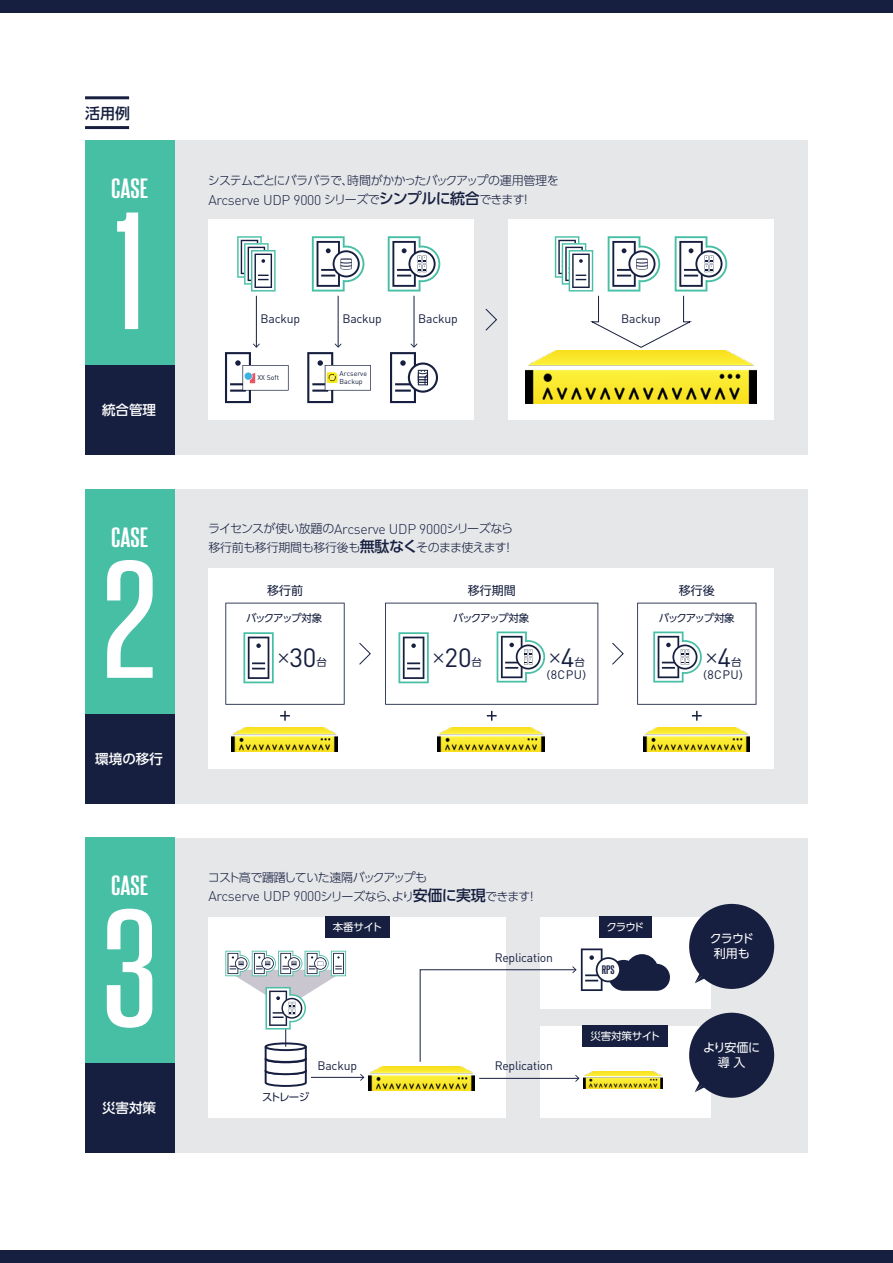
<style>
.page{position:relative;width:893px;height:1263px;background:#fff}
.page>*{position:absolute;margin:0;border:0;box-sizing:border-box;transform-origin:0 0}
.t1{font:141.6px "Steelfish Rg";color:#fff;scale:1.25 1}
.t2{font:26.1px "DIN Pro";color:#161f3f}
.t3{font:700 24px "Steelfish Rg";color:#fff;scale:1.25 1}
.t4{font:15px "UD Shin Go Pro";color:#161f3f}
.t5{font:500 15px "UD Shin Go Pro";color:#161f3f}
.t6{font:300 13.95px "DIN Pro";letter-spacing:-.015em;color:#161f3f}
.t7{font:500 13.5px "UD Shin Go Pro";color:#fff}
.t8{font:12.15px "DIN Pro";letter-spacing:-.015em;color:#161f3f}
.t9{font:300 12px/19.2px "UD Shin Go Pro";letter-spacing:-.05em;color:#161f3f}
.t10{font:300 12px "UD Shin Go Pro";letter-spacing:-.07em;color:#161f3f}
.t11{font:12px/15px "UD Shin Go Pro";letter-spacing:-.05em;color:#fff;text-align:center}
.t12{font:12px "UD Shin Go Pro";color:#161f3f}
.t13{font:700 10.65px "Steelfish Rg";color:#161f3f;scale:1.25 1}
.t14{font:10.5px "UD Shin Go Pro";letter-spacing:-.135em;color:#161f3f}
.t15{font:10.5px "UD Shin Go Pro";letter-spacing:-.04em;color:#fff}
.t16{font:6.9px/7.5px "DIN Pro";color:#161f3f}
.s1{font-family:"UD Shin Go Pro";font-size:12px}
.s2{font-family:"UD Shin Go Pro";font-weight:500;font-size:15px}
.s3{font-family:"DIN Pro";font-size:13.95px}
.s4{font-weight:500;font-size:15px}
.s5{font-family:"UD Shin Go Pro";font-size:15px}
.s6{font-family:"DIN Pro";font-size:26.1px}
.s7{font-family:"UD Shin Go Pro";font-size:10.5px}
</style>
<div class="page">
<div style="left:174px;top:140px;width:634px;height:315px;background:#e6e7e9"></div>
<div style="left:174px;top:489px;width:634px;height:315px;background:#e6e7e9"></div>
<div style="left:174px;top:838px;width:634px;height:314px;background:#e6e7e9"></div>
<div style="left:508px;top:219px;width:266px;height:201px;background:#fff"></div>
<div style="left:0;top:0;width:893px;height:13px;background:#161f3f"></div>
<div style="left:0;top:1250px;width:893px;height:13px;background:#161f3f"></div>
<hr style="left:85px;top:96px;width:44px;height:3px;background:#161f3f">
<hr style="left:85px;top:126px;width:44px;height:3px;background:#161f3f">
<div style="left:85px;top:140px;width:89px;height:226px;background:#46bfa5"></div>
<div style="left:85px;top:366px;width:89px;height:89px;background:#161f3f"></div>
<div style="left:85px;top:489px;width:89px;height:225px;background:#46bfa5"></div>
<div style="left:85px;top:714px;width:89px;height:90px;background:#161f3f"></div>
<div style="left:85px;top:838px;width:89px;height:225px;background:#46bfa5"></div>
<div style="left:85px;top:1063px;width:89px;height:89px;background:#161f3f"></div>
<svg style="left:485px;top:308px;width:12px;height:23px"></svg>
<img style="left:525px;top:351px;width:232px;height:52px">
<svg style="left:555px;top:236px;width:172px;height:112px"></svg>
<div style="left:208px;top:568px;width:566px;height:201px;background:#fff"></div>
<img style="left:231px;top:728px;width:106px;height:24px">
<img style="left:644px;top:728px;width:106px;height:24px">
<img style="left:438px;top:728px;width:106px;height:24px">
<svg style="left:280px;top:711px;width:10px;height:10px"></svg>
<svg style="left:487px;top:711px;width:10px;height:10px"></svg>
<svg style="left:692px;top:711px;width:10px;height:10px"></svg>
<svg style="left:225px;top:603px;width:120px;height:102px"></svg>
<svg style="left:359px;top:642px;width:12px;height:23px"></svg>
<svg style="left:612px;top:642px;width:12px;height:23px"></svg>
<svg style="left:385px;top:603px;width:213px;height:102px"></svg>
<svg style="left:637px;top:603px;width:119px;height:102px"></svg>
<div style="left:208px;top:219px;width:266px;height:201px;background:#fff"></div>
<svg style="left:237px;top:236px;width:39px;height:55px"></svg>
<svg style="left:312px;top:236px;width:52px;height:55px"></svg>
<hr style="left:256px;top:296px;width:1px;height:51px;background:#161f3f">
<hr style="left:338px;top:296px;width:1px;height:51px;background:#161f3f">
<svg style="left:388px;top:236px;width:52px;height:55px"></svg>
<hr style="left:414px;top:296px;width:1px;height:51px;background:#161f3f">
<svg style="left:390px;top:343px;width:48px;height:60px"></svg>
<svg style="left:225px;top:343px;width:64px;height:60px"></svg>
<svg style="left:307px;top:343px;width:64px;height:60px"></svg>
<div style="left:208px;top:917px;width:298px;height:200px;background:#fff"></div>
<div style="left:540px;top:917px;width:170px;height:91px;background:#fff"></div>
<div style="left:540px;top:1025px;width:170px;height:92px;background:#fff"></div>
<svg style="left:264px;top:1045px;width:43px;height:42px"></svg>
<svg style="left:266px;top:1043px;width:40px;height:7px"></svg>
<div style="left:265px;top:1042px;width:42px;height:9px;border:2px solid #161f3f;border-radius:50%"></div>
<hr style="left:285px;top:1010px;width:1px;height:37px;background:#161f3f">
<svg style="left:225px;top:951px;width:121px;height:78px"></svg>
<img style="left:369px;top:1066px;width:106px;height:24px">
<img style="left:584px;top:1071px;width:78px;height:18px">
<hr style="left:311px;top:1077px;width:52px;height:1px;background:#161f3f">
<svg style="left:360px;top:1074px;width:4px;height:7px"></svg>
<hr style="left:479px;top:1078px;width:100px;height:1px;background:#161f3f">
<svg style="left:575px;top:1075px;width:4px;height:7px"></svg>
<div style="left:689px;top:904px;width:85px;height:85px;background:#161f3f;border-radius:50%"></div>
<div style="left:325px;top:917px;width:65px;height:21px;background:#161f3f"></div>
<div style="left:599px;top:917px;width:53px;height:21px;background:#161f3f"></div>
<svg style="left:695px;top:968px;width:15px;height:15px"></svg>
<div style="left:689px;top:1013px;width:85px;height:85px;background:#161f3f;border-radius:50%"></div>
<svg style="left:695px;top:1077px;width:15px;height:15px"></svg>
<svg style="left:419px;top:948px;width:251px;height:114px"></svg>
<p class="t5" style="left:85px;top:101px;width:47px">活用例</p>
<h3 class="t3" style="left:111px;top:171px;width:31px">CASE</h3>
<h1 class="t1" style="left:114px;top:171px;width:26px">1</h1>
<p class="t7" style="left:102px;top:399px;width:55px">統合管理</p>
<h3 class="t3" style="left:111px;top:520px;width:31px">CASE</h3>
<h1 class="t1" style="left:102px;top:519px;width:45px">2</h1>
<p class="t7" style="left:95px;top:748px;width:69px">環境の移行</p>
<h3 class="t3" style="left:111px;top:868px;width:31px">CASE</h3>
<h1 class="t1" style="left:102px;top:868px;width:45px">3</h1>
<p class="t7" style="left:102px;top:1097px;width:55px">災害対策</p>
<p class="t10" style="left:208px;top:171px;width:352px">システムごとにバラバラで、時間がかかったバックアップの運用管理を</p>
<p class="t6" style="left:208px;top:189px;width:325px">Arcserve UDP 9000 <span class="s1">シリーズで</span><span class="s2">シンプルに統合</span><span class="s1">できます！</span></p>
<p class="t8" style="left:261px;top:309px;width:41px">Backup</p>
<p class="t8" style="left:342px;top:309px;width:41px">Backup</p>
<p class="t8" style="left:418px;top:309px;width:41px">Backup</p>
<p class="t16" style="left:257px;top:373px;width:23px">XX Soft</p>
<p class="t16" style="left:340px;top:369px;width:29px">Arcserve<br>Backup</p>
<p class="t9" style="left:208px;top:519px;width:307px">ライセンスが使い放題の<span class="s3">Arcserve UDP 9000</span>シリーズなら移行前も移行期間も移行後も<span class="s4">無駄なく</span>そのまま使えます！</p>
<p class="t8" style="left:621px;top:309px;width:41px">Backup</p>
<p class="t12" style="left:267px;top:581px;width:37px">移行前</p>
<p class="t12" style="left:468px;top:581px;width:49px">移行期間</p>
<p class="t12" style="left:679px;top:581px;width:37px">移行後</p>
<p class="t14" style="left:246px;top:609px;width:78px">バックアップ対象</p>
<p class="t14" style="left:453px;top:609px;width:78px">バックアップ対象</p>
<p class="t14" style="left:659px;top:609px;width:78px">バックアップ対象</p>
<h2 class="t2" style="left:276px;top:637px;width:42px"><span class="s5">×</span>30</h2>
<p class="t14" style="left:317px;top:654px;width:12px">台</p>
<h2 class="t2" style="left:431px;top:637px;width:42px"><span class="s5">×</span>20</h2>
<p class="t14" style="left:472px;top:654px;width:12px">台</p>
<p class="t4" style="left:548px;top:646px;width:28px">×<span class="s6">4</span></p>
<p class="t14" style="left:574px;top:654px;width:12px">台</p>
<p class="t4" style="left:704px;top:646px;width:28px">×<span class="s6">4</span></p>
<p class="t14" style="left:731px;top:654px;width:12px">台</p>
<p class="t8" style="left:540px;top:665px;width:55px"><span class="s7">（</span>8CPU<span class="s7">）</span></p>
<p class="t8" style="left:697px;top:665px;width:55px"><span class="s7">（</span>8CPU<span class="s7">）</span></p>
<p class="t10" style="left:208px;top:867px;width:221px">コスト高で躊躇していた遠隔バックアップも</p>
<p class="t6" style="left:208px;top:885px;width:331px">Arcserve UDP 9000<span class="s1">シリーズなら、より</span><span class="s2">安価に実現</span><span class="s1">できます！</span></p>
<p class="t15" style="left:333px;top:918px;width:51px">本番サイト</p>
<p class="t15" style="left:606px;top:918px;width:39px">クラウド</p>
<p class="t8" style="left:495px;top:948px;width:60px">Replication</p>
<p class="t14" style="left:262px;top:1088px;width:49px">ストレージ</p>
<p class="t8" style="left:317px;top:1056px;width:41px">Backup</p>
<p class="t8" style="left:495px;top:1056px;width:60px">Replication</p>
<p class="t13" style="left:602px;top:962px;width:12px">RPS</p>
<p class="t15" style="left:591px;top:1027px;width:71px">災害対策サイト</p>
<p class="t11" style="left:710px;top:930px;width:45px">クラウド利用も</p>
<p class="t11" style="left:703px;top:1039px;width:59px">より安価に導入</p>
</div>
